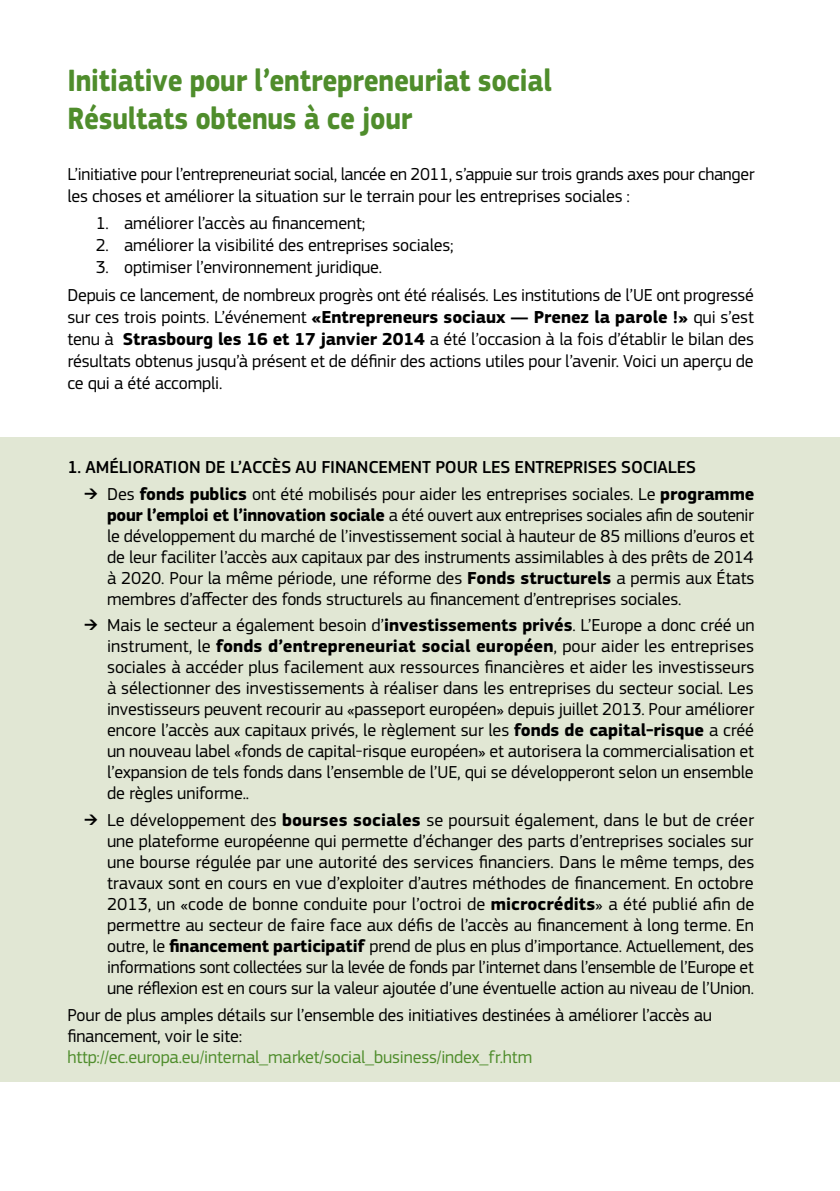
<style>
.page{position:relative;width:840px;height:1191px;background:#fff}
.page>*{position:absolute;margin:0;border:0;box-sizing:border-box;transform-origin:0 0}
.t1{font:700 32px/38px "EC Square Sans Pro";letter-spacing:-.01em;color:#4f8d2c;scale:.88 1}
.t2{font:18px/21px "EC Square Sans Pro";letter-spacing:-.01em;color:#000;text-align:justify}
.t3{font:18px "EC Square Sans Pro";letter-spacing:-.01em;color:#4f8d2c}
.t4{font:500 18px "EC Square Sans Pro";letter-spacing:-.01em;color:#000}
.s1{font-weight:700}
</style>
<div class="page">
<div style="left:0;top:438px;width:839px;height:644px;background:#e1e7d4"></div>
<h1 class="t1" style="left:67px;top:63px;width:551px">Initiative pour l’entrepreneuriat social<br>Résultats obtenus à ce jour</h1>
<p class="t2" style="left:67px;top:163px;width:688px;line-height:22px">L’initiative pour l’entrepreneuriat social, lancée en 2011, s’appuie sur trois grands axes pour changer les choses et améliorer la situation sur le terrain pour les entreprises sociales :</p>
<p class="t2" style="left:96px;top:213px;width:271px">1. améliorer l’accès au financement;</p>
<p class="t2" style="left:96px;top:235px;width:359px">2. améliorer la visibilité des entreprises sociales;</p>
<p class="t2" style="left:67px;top:254px;width:687px;line-height:27.6px;text-indent:28px">3. optimiser l’environnement juridique.<br>Depuis ce lancement, de nombreux progrès ont été réalisés. Les institutions de l’UE ont progressé</p>
<p class="t2" style="left:67px;top:306px;width:687px;line-height:22px">sur ces trois points. L’événement <span class="s1">«Entrepreneurs sociaux — Prenez la parole !»</span> qui s’est tenu à <span class="s1">Strasbourg les 16 et 17 janvier 2014</span> a été l’occasion à la fois d’établir le bilan des résultats obtenus jusqu’à présent et de définir des actions utiles pour l’avenir. Voici un aperçu de ce qui a été accompli.</p>
<p class="t4" style="left:67px;top:456px;width:629px">1. AMÉLIORATION DE L’ACCÈS AU FINANCEMENT POUR LES ENTREPRISES SOCIALES</p>
<p class="t2" style="left:107px;top:483px;width:648px;text-indent:-23px">➔ Des <span class="s1">fonds publics</span> ont été mobilisés pour aider les entreprises sociales. Le <span class="s1">programme pour l’emploi et l’innovation sociale</span> a été ouvert aux entreprises sociales afin de soutenir le développement du marché de l’investissement social à hauteur de 85 millions d’euros et de leur faciliter l’accès aux capitaux par des instruments assimilables à des prêts de 2014 à 2020. Pour la même période, une réforme des <span class="s1">Fonds structurels</span> a permis aux États membres d’affecter des fonds structurels au financement d’entreprises sociales.</p>
<p class="t2" style="left:107px;top:615px;width:648px;text-indent:-23px">➔ Mais le secteur a également besoin d’<span class="s1">investissements privés</span>. L’Europe a donc créé un instrument, le <span class="s1">fonds d’entrepreneuriat social européen</span>, pour aider les entreprises sociales à accéder plus facilement aux ressources financières et aider les investisseurs à sélectionner des investissements à réaliser dans les entreprises du secteur social. Les investisseurs peuvent recourir au «passeport européen» depuis juillet 2013. Pour améliorer encore l’accès aux capitaux privés, le règlement sur les <span class="s1">fonds de capital-risque</span> a créé un nouveau label «fonds de capital-risque européen» et autorisera la commercialisation et l’expansion de tels fonds dans l’ensemble de l’UE, qui se développeront selon un ensemble de règles uniforme..</p>
<p class="t2" style="left:107px;top:809px;width:648px;text-indent:-23px">➔ Le développement des <span class="s1">bourses sociales</span> se poursuit également, dans le but de créer une plateforme européenne qui permette d’échanger des parts d’entreprises sociales sur une bourse régulée par une autorité des services financiers. Dans le même temps, des travaux sont en cours en vue d’exploiter d’autres méthodes de financement. En octobre 2013, un «code de bonne conduite pour l’octroi de <span class="s1">microcrédits</span>» a été publié afin de permettre au secteur de faire face aux défis de l’accès au financement à long terme. En outre, le <span class="s1">financement participatif</span> prend de plus en plus d’importance. Actuellement, des informations sont collectées sur la levée de fonds par l’internet dans l’ensemble de l’Europe et une réflexion est en cours sur la valeur ajoutée d’une éventuelle action au niveau de l’Union.</p>
<p class="t2" style="left:67px;top:1004px;width:646px">Pour de plus amples détails sur l’ensemble des initiatives destinées à améliorer l’accès au financement, voir le site:</p>
<p class="t3" style="left:67px;top:1046px;width:466px">http://ec.europa.eu/internal_market/social_business/index_fr.htm</p>
</div>
